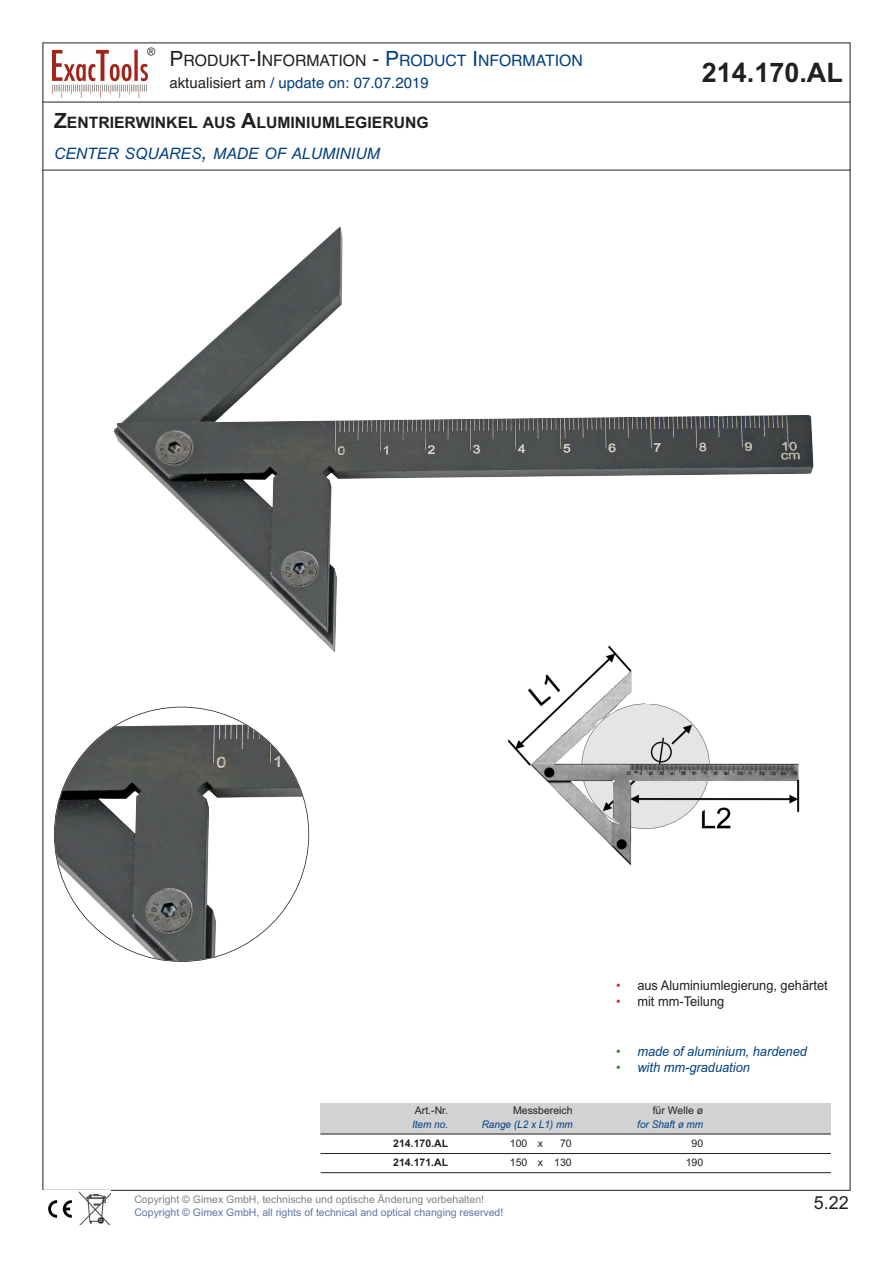
<style>
.page{position:relative;width:893px;height:1263px;background:#fff}
.page>*{position:absolute;margin:0;border:0;box-sizing:border-box;transform-origin:0 0}
.t1{font:700 27px "Arial";color:#231f20}
.t2{font:18px "Arial";color:#231f20}
.t3{font:700 15.75px/30.9px "Arial";color:#231f20}
.t4{font:15.75px "Helvetica";color:#231f20}
.t5{font:15px "Helvetica";color:#014081}
.t6{font:13.5px "Arial";color:#231f20;scale:.95 1}
.t7{font:italic 13.5px "Arial";color:#014081;scale:.95 1}
.t8{font:10.5px "Arial";color:#5d75a8}
.t9{font:10.5px "Arial";color:#808285}
.t10{font:10.5px "Arial";color:#231f20}
.t11{font:italic 10.5px "Arial";color:#014081;scale:.95 1}
.t12{font:700 10.5px "Arial";color:#231f20}
.s1{font-size:21px}
.s2{font-size:21px;color:#014081}
.s3{color:#014081}
.s4{color:#231f20}
.s5{font-weight:400;font-style:italic;color:#014081}
.s6{font-weight:400;font-style:italic;font-size:21px;color:#014081}
.s7{color:#ee1d23}
.s8{font-style:normal;color:#228b22}
</style>
<div class="page">
<img style="left:49px;top:1200px;width:22px;height:18px">
<img style="left:79px;top:1191px;width:32px;height:34px">
<hr style="left:43px;top:102px;width:807px;height:1px;background:#231f20">
<hr style="left:43px;top:170px;width:807px;height:1px;background:#231f20">
<img style="left:51px;top:47px;width:105px;height:52px">
<img style="left:509px;top:652px;width:291px;height:213px">
<div style="left:321px;top:1103px;width:127px;height:31px;background:#d1d2d4"></div>
<div style="left:448px;top:1103px;width:128px;height:31px;background:#d1d2d4"></div>
<div style="left:576px;top:1103px;width:127px;height:31px;background:#d1d2d4"></div>
<div style="left:703px;top:1103px;width:128px;height:31px;background:#d1d2d4"></div>
<hr style="left:321px;top:1134px;width:510px;height:1px;background:#231f20">
<hr style="left:321px;top:1153px;width:510px;height:1px;background:#231f20">
<hr style="left:321px;top:1172px;width:510px;height:1px;background:#231f20">
<img style="left:114px;top:227px;width:699px;height:425px">
<img style="left:55px;top:725px;width:248px;height:236px">
<h3 class="t4" style="left:169px;top:48px;width:415px"><span class="s1">P</span>RODUKT<span class="s1">-I</span>NFORMATION <span class="s1">-</span> <span class="s2">P</span><span class="s3">RODUCT</span> <span class="s2">I</span><span class="s3">NFORMATION</span></h3>
<h3 class="t5" style="left:169px;top:71px;width:261px"><span class="s4">aktualisiert am</span> / update on: 07.07.2019</h3>
<h3 class="t3" style="left:54px;top:108px;width:376px"><span class="s1">Z</span>ENTRIERWINKEL AUS <span class="s1">A</span>LUMINIUMLEGIERUNG<br><span class="s5">CENTER SQUARES</span><span class="s6">,</span> <span class="s5">MADE OF ALUMINIUM</span></h3>
<h1 class="t1" style="left:702px;top:55px;width:143px">214.170.AL</h1>
<p class="t10" style="left:415px;top:1103px;width:35px">Art.-Nr.</p>
<p class="t11" style="left:412px;top:1117px;width:39px">Item no.</p>
<p class="t10" style="left:513px;top:1103px;width:61px">Messbereich</p>
<p class="t11" style="left:482px;top:1117px;width:97px">Range (L2 x L1) mm</p>
<p class="t6" style="left:616px;top:976px;width:224px"><span class="s7">•</span> aus Aluminiumlegierung, gehärtet</p>
<p class="t6" style="left:616px;top:992px;width:115px"><span class="s7">•</span> mit mm-Teilung</p>
<p class="t7" style="left:616px;top:1043px;width:202px"><span class="s8">•</span> made of aluminium, hardened</p>
<p class="t7" style="left:616px;top:1059px;width:142px"><span class="s8">•</span> with mm-graduation</p>
<p class="t10" style="left:653px;top:1103px;width:52px">für Welle ø</p>
<p class="t11" style="left:637px;top:1117px;width:71px">for Shaft ø mm</p>
<p class="t12" style="left:393px;top:1136px;width:56px">214.170.AL</p>
<p class="t10" style="left:510px;top:1136px;width:35px">100 x</p>
<p class="t10" style="left:560px;top:1136px;width:13px">70</p>
<p class="t10" style="left:692px;top:1136px;width:13px">90</p>
<p class="t12" style="left:393px;top:1155px;width:56px">214.171.AL</p>
<p class="t10" style="left:510px;top:1155px;width:63px">150 x 130</p>
<p class="t10" style="left:686px;top:1155px;width:19px">190</p>
<p class="t9" style="left:134px;top:1193px;width:351px">Copyright © Gimex GmbH, technische und optische Änderung vorbehalten!</p>
<p class="t8" style="left:134px;top:1205px;width:370px">Copyright © Gimex GmbH, all rights of technical and optical changing reserved!</p>
<h2 class="t2" style="left:814px;top:1191px;width:37px">5.22</h2>
</div>
